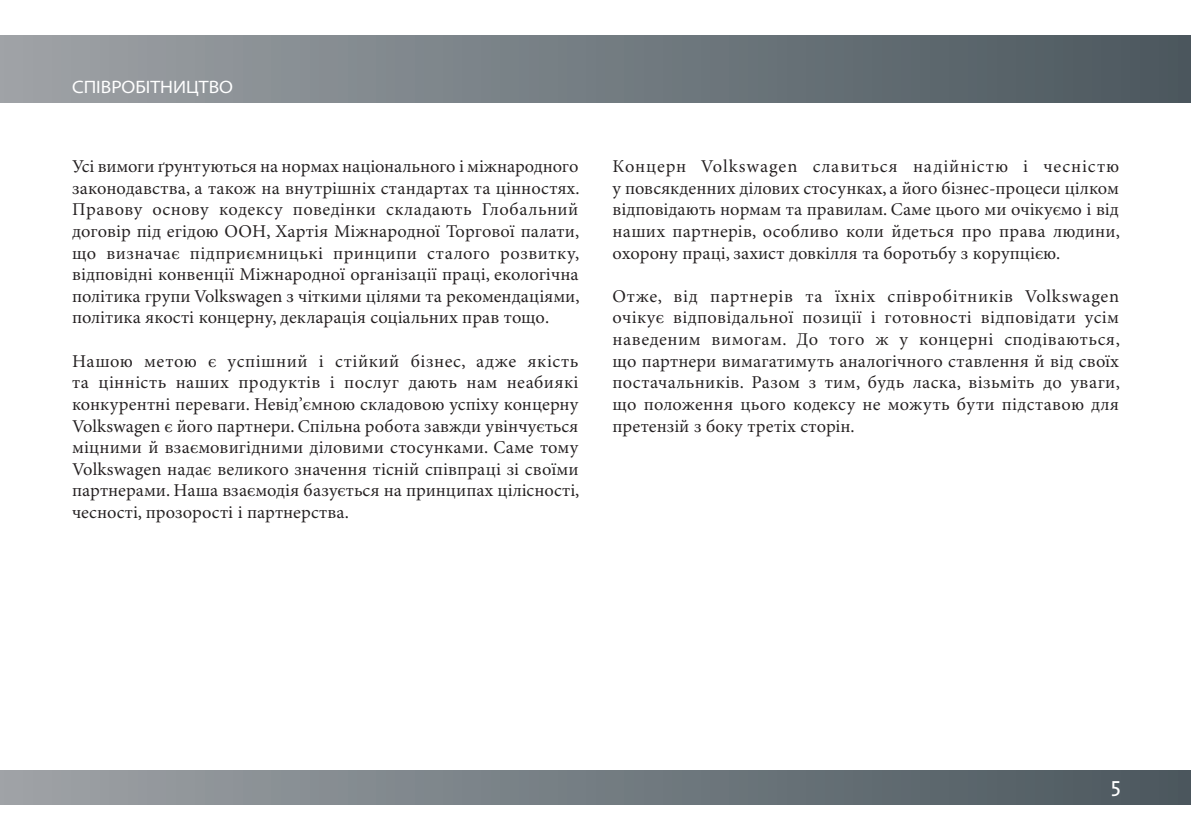
<style>
.page{position:relative;width:1191px;height:840px;background:#fff}
.page>*{position:absolute;margin:0;border:0;box-sizing:border-box;transform-origin:0 0}
.t1{font:22px "The Sans Caps";color:#fff}
.t2{font:18px/21.6px "Minion Pro";color:#231f20;text-align:justify}
.hed1_9{font:semi-expanded 18px "Myriad Pro";color:#fff}
</style>
<div class="page">
<div style="left:0;top:35px;width:1191px;height:67px;background:linear-gradient(to right,#9ea2a7,#4a575e)"></div>
<div style="left:0;top:769px;width:1191px;height:35px;background:linear-gradient(to right,#9ea2a7,#4a575e)"></div>
<p class="hed1_9" style="left:72px;top:77px;width:162px">СПІВРОБІТНИЦТВО</p>
<p class="t2" style="left:72px;top:156px;width:509px">Усі вимоги ґрунтуються на нормах національного і міжнародного законодавства, а також на внутрішніх стандартах та цінностях.<br>Правову основу кодексу поведінки складають Глобальний договір під егідою ООН, Хартія Міжнародної Торгової палати, що визначає підприємницькі принципи сталого розвитку, відповідні конвенції Міжнародної організації праці, екологічна політика групи Volkswagen з чіткими цілями та рекомендаціями, політика якості концерну, декларація соціальних прав тощо.</p>
<p class="t2" style="left:72px;top:350px;width:509px">Нашою метою є успішний і стійкий бізнес, адже якість та цінність наших продуктів і послуг дають нам неабиякі конкурентні переваги. Невід’ємною складовою успіху концерну Volkswagen є його партнери. Спільна робота завжди увінчується міцними й взаємовигідними діловими стосунками. Саме тому Volkswagen надає великого значення тісній співпраці зі своїми партнерами. Наша взаємодія базується на принципах цілісності, чесності, прозорості і партнерства.</p>
<p class="t2" style="left:612px;top:156px;width:509px">Концерн Volkswagen славиться надійністю і чесністю у повсякденних ділових стосунках, а його бізнес-процеси цілком відповідають нормам та правилам. Саме цього ми очікуємо і від наших партнерів, особливо коли йдеться про права людини, охорону праці, захист довкілля та боротьбу з корупцією.</p>
<p class="t2" style="left:612px;top:285px;width:509px">Отже, від партнерів та їхніх співробітників Volkswagen очікує відповідальної позиції і готовності відповідати усім наведеним вимогам. До того ж у концерні сподіваються, що партнери вимагатимуть аналогічного ставлення й від своїх постачальників. Разом з тим, будь ласка, візьміть до уваги, що положення цього кодексу не можуть бути підставою для претензій з боку третіх сторін.</p>
<p class="t1" style="left:1110px;top:769px;width:12px">5</p>
</div>
